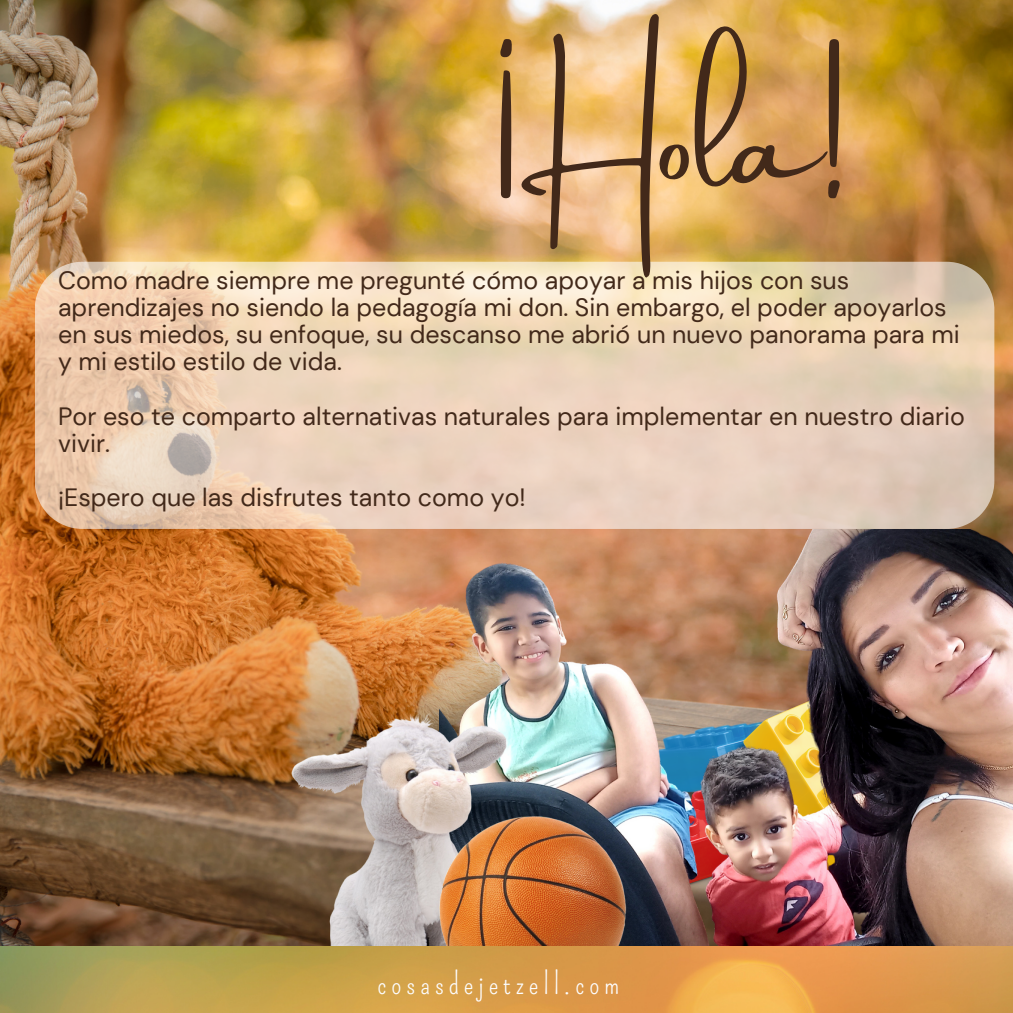
<style>
.page{position:relative;width:1013px;height:1013px;background:#fff}
.page>*{position:absolute;margin:0;border:0;box-sizing:border-box;transform-origin:0 0}
.t1{font:122px "Amsterdam Two";color:#42291a}
.t2{font:28.75px "Pompiere";letter-spacing:.165em;color:#fdfdfe}
.t3{font:25px/27.2px "DM Sans";color:#42291a}
</style>
<div class="page">
<img style="left:0;top:0;width:1012px;height:946px">
<img style="left:440px;top:529px;width:572px;height:417px">
<img style="left:292px;top:687px;width:214px;height:259px">
<img style="left:440px;top:808px;width:205px;height:138px">
<img style="left:0;top:946px;width:1012px;height:66px">
<svg style="left:35px;top:262px;width:959px;height:267px;background:#ead1b9"></svg>
<p class="t1" style="left:493px;top:75px;width:355px">¡Hola!</p>
<p class="t3" style="left:58px;top:266px;width:903px">Como madre siempre me pregunté cómo apoyar a mis hijos con sus aprendizajes no siendo la pedagogía mi don. Sin embargo, el poder apoyarlos en sus miedos, su enfoque, su descanso me abrió un nuevo panorama para mi y mi estilo estilo de vida.</p>
<p class="t3" style="left:58px;top:402px;width:908px">Por eso te comparto alternativas naturales para implementar en nuestro diario vivir.</p>
<p class="t3" style="left:58px;top:484px;width:469px">¡Espero que las disfrutes tanto como yo!</p>
<p class="t2" style="left:377px;top:967px;width:244px">cosasdejetzell.com</p>
</div>
